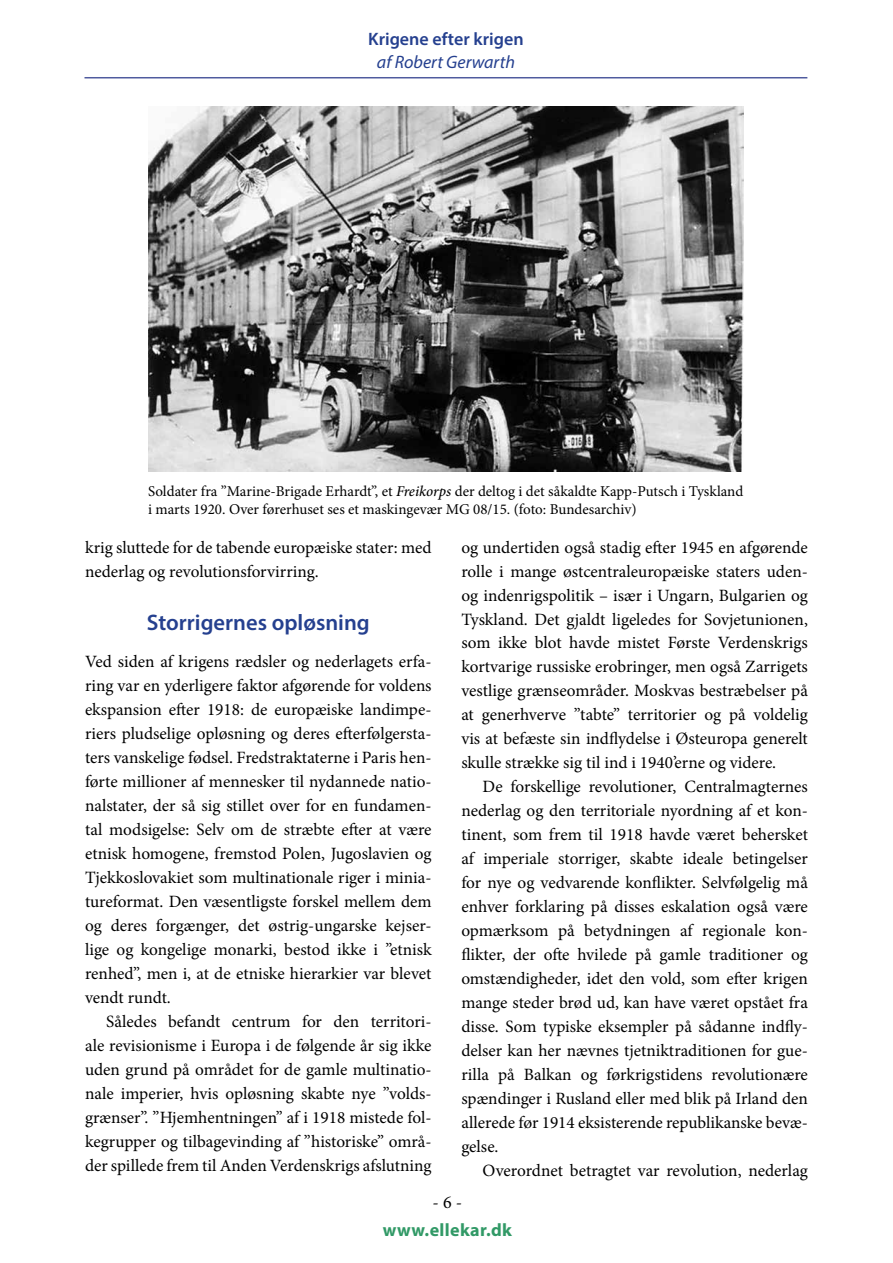
<style>
.page{position:relative;width:893px;height:1263px;background:#fff}
.page>*{position:absolute;margin:0;border:0;box-sizing:border-box;transform-origin:0 0}
.t1{font:600 22.5px "Myriad Pro";color:#25408f}
.t2{font:600 18px "Myriad Pro";color:#25408f}
.t3{font:italic 18px "Myriad Pro";color:#25408f}
.t4{font:700 18px "Myriad Pro";letter-spacing:.02em;color:#319966}
.t5{font:18px "Minion Pro";color:#000}
.t6{font:17.25px/24px "Minion Pro";color:#000;text-align:justify}
.t7{font:15px/18px "Minion Pro";color:#000}
.s1{font-weight:500;font-style:italic}
</style>
<div class="page">
<hr style="left:84px;top:77px;width:723px;height:1px;background:#4f5b9e">
<img style="left:148px;top:106px;width:595px;height:366px">
<p class="t2" style="left:368px;top:28px;width:157px">Krigene efter krigen</p>
<p class="t3" style="left:377px;top:51px;width:140px">af Robert Gerwarth</p>
<p class="t7" style="left:148px;top:482px;width:597px">Soldater fra ”Marine-Brigade Erhardt”, et <span class="s1">Freikorps</span> der deltog i det såkaldte Kapp-Putsch i Tyskland i marts 1920. Over førerhuset ses et maskingevær MG 08/15. (foto: Bundesarchiv)</p>
<p class="t6" style="left:85px;top:535px;width:348px">krig sluttede for de tabende europæiske stater: med nederlag og revolutionsforvirring.</p>
<h1 class="t1" style="left:147px;top:608px;width:224px">Storrigernes opløsning</h1>
<p class="t6" style="left:85px;top:650px;width:348px">Ved siden af krigens rædsler og nederlagets erfa&shy;ring var en yderligere faktor afgørende for voldens ekspansion efter 1918: de europæiske landimpe&shy;riers pludselige opløsning og deres efterfølgersta&shy;ters vanskelige fødsel. Fredstraktaterne i Paris hen&shy;førte millioner af mennesker til nydannede natio&shy;nalstater, der så sig stillet over for en fundamen&shy;tal modsigelse: Selv om de stræbte efter at være etnisk homogene, fremstod Polen, Jugoslavien og Tjekkoslovakiet som multinationale riger i minia&shy;tureformat. Den væsentligste forskel mellem dem og deres forgænger, det østrig-ungarske kejser&shy;lige og kongelige monarki, bestod ikke i ”etnisk renhed”, men i, at de etniske hierarkier var blevet vendt rundt.</p>
<p class="t6" style="left:85px;top:1010px;width:348px;text-indent:21px">Således befandt centrum for den territori&shy;ale revisionisme i Europa i de følgende år sig ikke uden grund på området for de gamle multinatio&shy;nale imperier, hvis opløsning skabte nye ”volds&shy;grænser”. ”Hjemhentningen” af i 1918 mistede fol&shy;kegrupper og tilbagevinding af ”historiske” områ&shy;der spillede frem til Anden Verdenskrigs afslutning</p>
<p class="t6" style="left:461px;top:535px;width:348px">og undertiden også stadig efter 1945 en afgørende rolle i mange østcentraleuropæiske staters uden&shy;og indenrigspolitik – især i Ungarn, Bulgarien og Tyskland. Det gjaldt ligeledes for Sovjetunionen, som ikke blot havde mistet Første Verdenskrigs kortvarige russiske erobringer, men også Zarrigets vestlige grænseområder. Moskvas bestræbelser på at generhverve ”tabte” territorier og på voldelig vis at befæste sin indflydelse i Østeuropa generelt skulle strække sig til ind i 1940’erne og videre.</p>
<p class="t6" style="left:461px;top:775px;width:348px;text-indent:21px">De forskellige revolutioner, Centralmagternes nederlag og den territoriale nyordning af et kon&shy;tinent, som frem til 1918 havde været behersket af imperiale storriger, skabte ideale betingelser for nye og vedvarende konflikter. Selvfølgelig må enhver forklaring på disses eskalation også være opmærksom på betydningen af regionale kon&shy;flikter, der ofte hvilede på gamle traditioner og omstændigheder, idet den vold, som efter krigen mange steder brød ud, kan have været opstået fra disse. Som typiske eksempler på sådanne indfly&shy;delser kan her nævnes tjetniktraditionen for gue&shy;rilla på Balkan og førkrigstidens revolutionære spændinger i Rusland eller med blik på Irland den allerede før 1914 eksisterende republikanske bevæ&shy;gelse.</p>
<p class="t6" style="left:483px;top:1159px;width:327px">Overordnet betragtet var revolution, nederlag</p>
<p class="t5" style="left:432px;top:1190px;width:31px">- 6 -</p>
<p class="t4" style="left:383px;top:1218px;width:131px">www.ellekar.dk</p>
</div>
